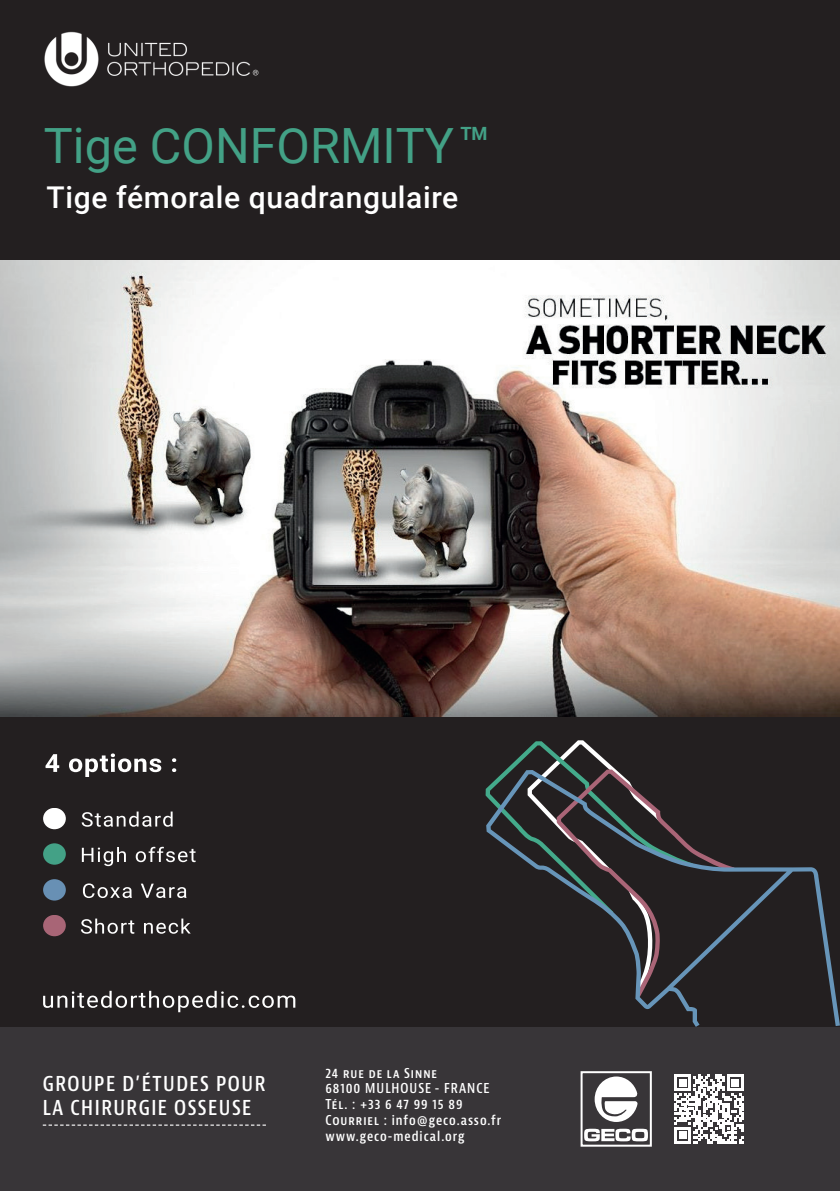
<style>
.page{position:relative;width:840px;height:1191px;background:#fff}
.page>*{position:absolute;margin:0;border:0;box-sizing:border-box;transform-origin:0 0}
.t1{font:48.6px "Roboto";color:#43a186}
.t2{font:500 30px "Roboto";letter-spacing:.02em;color:#fff}
.t3{font:600 condensed 20px/24px "Bernina Sans";letter-spacing:.075em;color:#fff}
.t4{font:700 18.2px "Roboto";color:#43a186}
.t5{font:600 condensed 13.4px/16px "Bernina Sans";letter-spacing:.075em;color:#fff}
</style>
<div class="page">
<div style="left:0;top:1026px;width:839px;height:165px;background:#383538"></div>
<svg style="left:43px;top:1124px;width:223px;height:1px"></svg>
<svg style="left:674px;top:1074px;width:69px;height:69px"></svg>
<div style="left:0;top:0;width:839px;height:1026px;background:#231f20"></div>
<img style="left:44px;top:31px;width:215px;height:56px">
<img style="left:0;top:261px;width:839px;height:456px">
<svg style="left:485px;top:740px;width:130px;height:56px"></svg>
<svg style="left:486px;top:770px;width:353px;height:256px"></svg>
<svg style="left:43px;top:879px;width:23px;height:21px"></svg>
<svg style="left:43px;top:915px;width:23px;height:21px"></svg>
<svg style="left:43px;top:808px;width:23px;height:21px"></svg>
<svg style="left:43px;top:843px;width:23px;height:21px"></svg>
<svg style="left:45px;top:754px;width:14px;height:18px"></svg>
<svg style="left:69px;top:753px;width:92px;height:24px"></svg>
<svg style="left:172px;top:758px;width:4px;height:14px"></svg>
<svg style="left:82px;top:811px;width:90px;height:15px"></svg>
<svg style="left:82px;top:847px;width:44px;height:19px"></svg>
<svg style="left:136px;top:846px;width:59px;height:16px"></svg>
<svg style="left:83px;top:883px;width:49px;height:15px"></svg>
<svg style="left:141px;top:883px;width:45px;height:15px"></svg>
<svg style="left:81px;top:918px;width:53px;height:15px"></svg>
<svg style="left:144px;top:918px;width:46px;height:15px"></svg>
<svg style="left:43px;top:990px;width:252px;height:22px"></svg>
<svg style="left:594px;top:1076px;width:43px;height:46px"></svg>
<svg style="left:584px;top:1128px;width:63px;height:13px"></svg>
<div style="left:580px;top:1071px;width:71px;height:75px;border:2px solid #fff"></div>
<h1 class="t1" style="left:44px;top:111px;width:411px">Tige CONFORMITY</h1>
<h3 class="t4" style="left:460px;top:121px;width:29px">TM</h3>
<h2 class="t2" style="left:47px;top:176px;width:413px">Tige fémorale quadrangulaire</h2>
<h3 class="t3" style="left:43px;top:1071px;width:224px">GROUPE D’ÉTUDES POUR<br>LA CHIRURGIE OSSEUSE</h3>
<p class="t5" style="left:325px;top:1065px;width:177px">24 rue de la Sinne<br>68100 MULHOUSE - FRANCE<br>Tél. : +33 6 47 99 15 89<br>Courriel : info@geco.asso.fr www.geco-medical.org</p>
</div>
